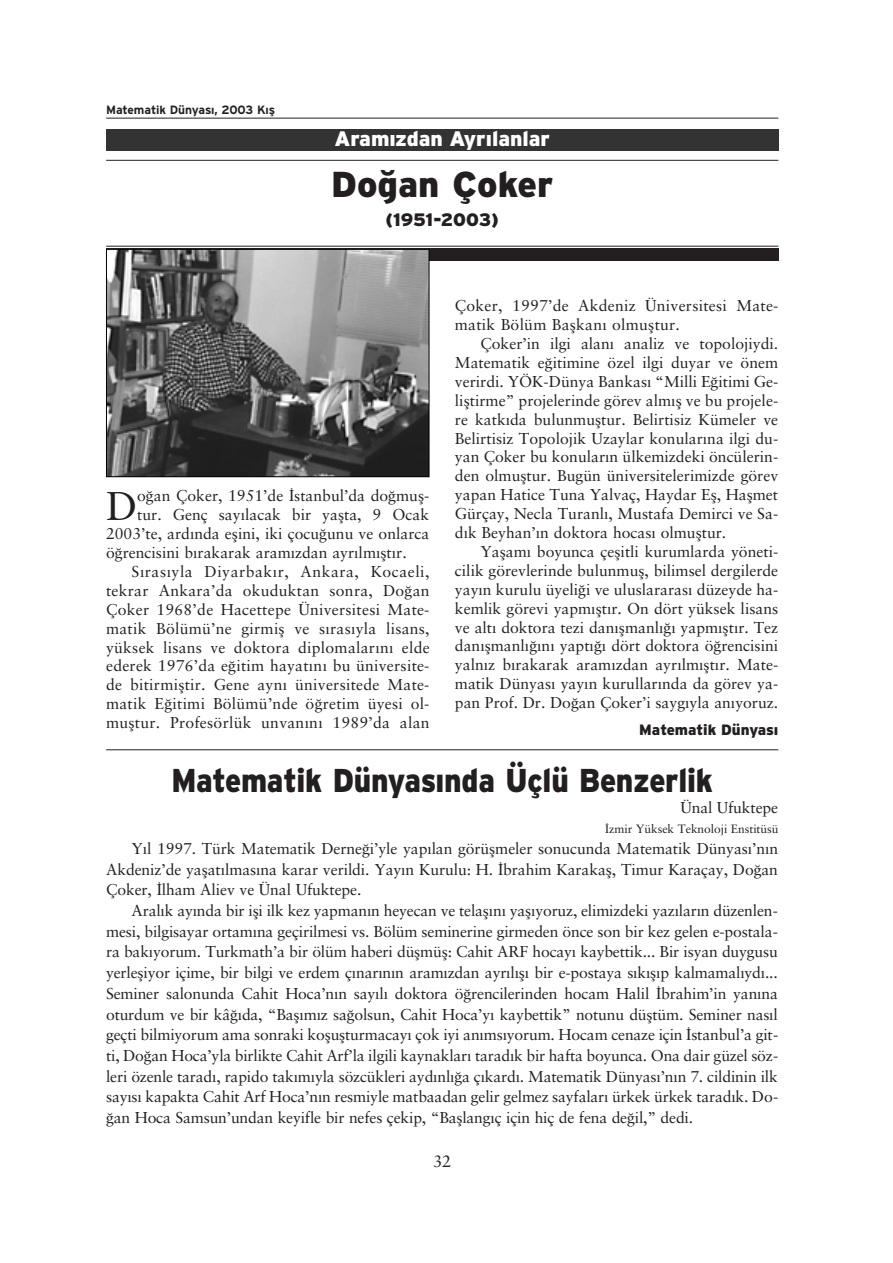
<style>
.page{position:relative;width:893px;height:1263px;background:#fff}
.page>*{position:absolute;margin:0;border:0;box-sizing:border-box;transform-origin:0 0}
.t1{font:40.05px "Sabon Roman";color:#231f20}
.t2{font:36px "Interstate Black TR";color:#231f20}
.t3{font:33px "Interstate Black TR";letter-spacing:-.005em;color:#231f20;scale:.9 1}
.t4{font:21px "Interstate Black TR";color:#fff}
.t5{font:18px "Interstate Black TR";letter-spacing:-.01em;color:#231f20}
.t6{font:16.5px "Sabon Roman";color:#231f20}
.t7{font:15.75px/18.9px "Sabon Roman";letter-spacing:.015em;color:#231f20;text-align:justify}
.t8{font:15.75px "Sabon Roman";letter-spacing:.035em;color:#231f20}
.t9{font:15.75px "Sabon Roman";letter-spacing:-.005em;color:#231f20}
.t10{font:15px "Interstate Black TR";color:#231f20}
.t11{font:12px "Sabon Roman";letter-spacing:-.005em;color:#231f20}
.t12{font:12px "Interstate Bold TR";letter-spacing:-.005em;color:#231f20}
</style>
<div class="page">
<hr style="left:106px;top:118px;width:672px;height:1px;background:#231f20">
<hr style="left:106px;top:160px;width:672px;height:1px;background:#231f20">
<hr style="left:106px;top:750px;width:672px;height:1px;background:#231f20">
<hr style="left:106px;top:246px;width:672px;height:1px;background:#231f20">
<div style="left:106px;top:248px;width:672px;height:13px;background:#231f20"></div>
<div style="left:106px;top:130px;width:672px;height:21px;background:#333"></div>
<img style="left:108px;top:251px;width:319px;height:224px">
<div style="left:106px;top:249px;width:323px;height:228px;border:1px solid #000"></div>
<p class="t12" style="left:106px;top:105px;width:170px">Matematik Dünyas›, 2003 K›fl</p>
<h3 class="t4" style="left:334px;top:132px;width:217px">Aram›zdan Ayr›lanlar</h3>
<h2 class="t2" style="left:331px;top:172px;width:224px">Do¤an Çoker</h2>
<p class="t5" style="left:385px;top:213px;width:115px">(1951-2003)</p>
<h1 class="t1" style="left:106px;top:492px;width:33px">D</h1>
<p class="t7" style="left:137px;top:488px;width:294px">o¤an Çoker, 1951’de ‹stanbul’da do¤mufl-</p>
<p class="t7" style="left:137px;top:507px;width:293px">tur. Genç say›lacak bir yaflta, 9 Ocak</p>
<p class="t7" style="left:106px;top:526px;width:325px">2003’te, ard›nda eflini, iki çocu¤unu ve onlarca</p>
<p class="t7" style="left:106px;top:545px;width:302px">ö¤rencisini b›rakarak aram›zdan ayr›lm›flt›r.</p>
<p class="t8" style="left:132px;top:566px;width:299px">S›ras›yla Diyarbak›r, Ankara, Kocaeli,</p>
<p class="t7" style="left:106px;top:583px;width:325px">tekrar Ankara’da okuduktan sonra, Do¤an</p>
<p class="t7" style="left:106px;top:601px;width:325px">Çoker 1968’de Hacettepe Üniversitesi Mate-</p>
<p class="t7" style="left:106px;top:620px;width:325px">matik Bölümü’ne girmifl ve s›ras›yla lisans,</p>
<p class="t7" style="left:106px;top:639px;width:325px">yüksek lisans ve doktora diplomalar›n› elde</p>
<p class="t7" style="left:106px;top:658px;width:325px">ederek 1976’da e¤itim hayat›n› bu üniversite-</p>
<p class="t7" style="left:106px;top:677px;width:325px">de bitirmifltir. Gene ayn› üniversitede Mate-</p>
<p class="t7" style="left:106px;top:696px;width:325px">matik E¤itimi Bölümü’nde ö¤retim üyesi ol-</p>
<p class="t7" style="left:106px;top:715px;width:325px">mufltur. Profesörlük unvan›n› 1989’da alan</p>
<p class="t7" style="left:455px;top:298px;width:325px">Çoker, 1997’de Akdeniz Üniversitesi Mate&shy;matik Bölüm Baflkan› olmufltur.</p>
<p class="t7" style="left:455px;top:336px;width:325px;text-indent:26px">Çoker’in ilgi alan› analiz ve topolojiydi.<br>Matematik e¤itimine özel ilgi duyar ve önem verirdi. YÖK-Dünya Bankas› “Milli E¤itimi Ge&shy;lifltirme” projelerinde görev alm›fl ve bu projele&shy;re katk›da bulunmufltur. Belirtisiz Kümeler ve Belirtisiz Topolojik Uzaylar konular›na ilgi du&shy;yan Çoker bu konular›n ülkemizdeki öncülerin&shy;den olmufltur. Bugün üniversitelerimizde görev yapan Hatice Tuna Yalvaç, Haydar Efl, Haflmet Gürçay, Necla Turanl›, Mustafa Demirci ve Sa&shy;d›k Beyhan’›n doktora hocas› olmufltur.</p>
<p class="t7" style="left:455px;top:544px;width:325px;text-indent:26px">Yaflam› boyunca çeflitli kurumlarda yöneti&shy;cilik görevlerinde bulunmufl, bilimsel dergilerde yay›n kurulu üyeli¤i ve uluslararas› düzeyde ha&shy;kemlik görevi yapm›flt›r. On dört yüksek lisans ve alt› doktora tezi dan›flmanl›¤› yapm›flt›r. Tez dan›flmanl›¤›n› yapt›¤› dört doktora ö¤rencisini yaln›z b›rakarak aram›zdan ayr›lm›flt›r. Mate&shy;matik Dünyas› yay›n kurullar›nda da görev ya&shy;pan Prof. Dr. Do¤an Çoker’i sayg›yla an›yoruz.</p>
<p class="t10" style="left:639px;top:725px;width:140px">Matematik Dünyas›</p>
<h3 class="t3" style="left:171px;top:769px;width:603px">Matematik Dünyas›nda Üçlü Benzerlik</h3>
<p class="t9" style="left:680px;top:801px;width:99px">Ünal Ufuktepe</p>
<p class="t11" style="left:605px;top:825px;width:175px">‹zmir Yüksek Teknoloji Enstitüsü</p>
<p class="t7" style="left:106px;top:840px;width:673px;line-height:20.7px;text-indent:26px">Y›l 1997. Türk Matematik Derne¤i’yle yap›lan görüflmeler sonucunda Matematik Dünyas›’n›n Akdeniz’de yaflat›lmas›na karar verildi. Yay›n Kurulu: H. ‹brahim Karakafl, Timur Karaçay, Do¤an Çoker, ‹lham Aliev ve Ünal Ufuktepe.</p>
<p class="t7" style="left:106px;top:902px;width:673px;line-height:20.7px;text-indent:26px">Aral›k ay›nda bir ifli ilk kez yapman›n heyecan ve telafl›n› yafl›yoruz, elimizdeki yaz›lar›n düzenlen&shy;mesi, bilgisayar ortam›na geçirilmesi vs. Bölüm seminerine girmeden önce son bir kez gelen e-postala&shy;ra bak›yorum. Turkmath’a bir ölüm haberi düflmüfl: Cahit ARF hocay› kaybettik... Bir isyan duygusu yerlefliyor içime, bir bilgi ve erdem ç›nar›n›n aram›zdan ayr›l›fl› bir e-postaya s›k›fl›p kalmamal›yd›...<br>Seminer salonunda Cahit Hoca’n›n say›l› doktora ö¤rencilerinden hocam Halil ‹brahim’in yan›na oturdum ve bir kâ¤›da, “Bafl›m›z sa¤olsun, Cahit Hoca’y› kaybettik” notunu düfltüm. Seminer nas›l geçti bilmiyorum ama sonraki kofluflturmacay› çok iyi an›ms›yorum. Hocam cenaze için ‹stanbul’a git&shy;ti, Do¤an Hoca’yla birlikte Cahit Arf’la ilgili kaynaklar› tarad›k bir hafta boyunca. Ona dair güzel söz&shy;leri özenle tarad›, rapido tak›m›yla sözcükleri ayd›nl›¤a ç›kard›. Matematik Dünyas›’n›n 7. cildinin ilk say›s› kapakta Cahit Arf Hoca’n›n resmiyle matbaadan gelir gelmez sayfalar› ürkek ürkek tarad›k. Do-¤an Hoca Samsun’undan keyifle bir nefes çekip, “Bafllang›ç için hiç de fena de¤il,” dedi.</p>
<p class="t6" style="left:433px;top:1155px;width:20px">32</p>
</div>
